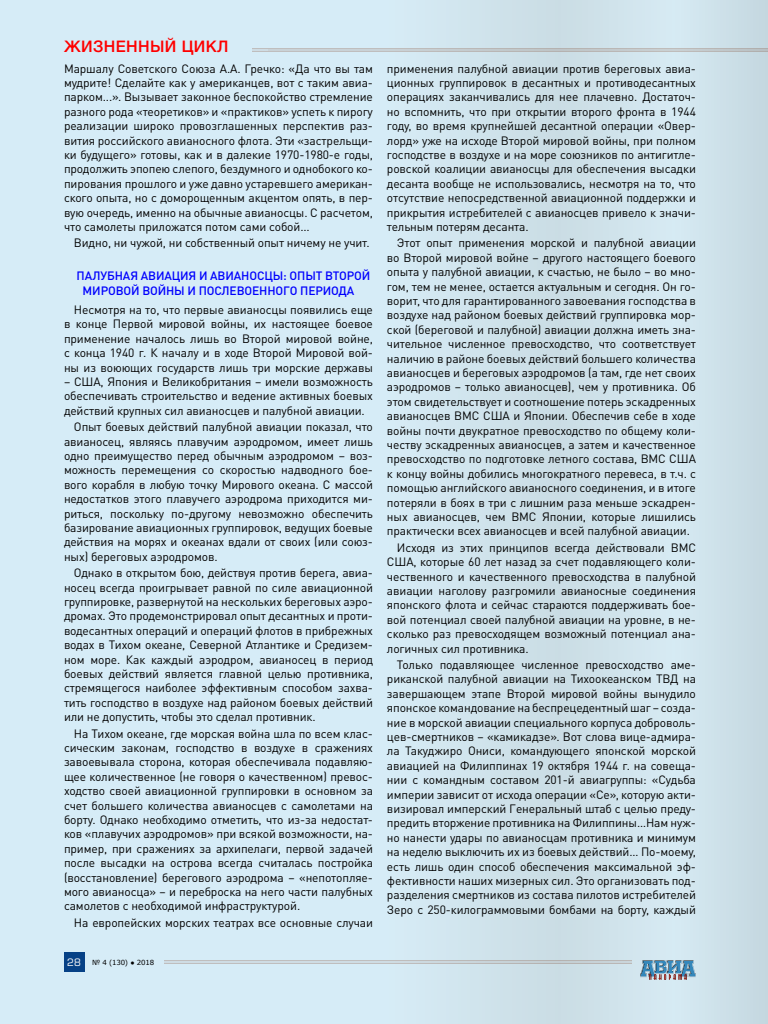
<style>
.page{position:relative;width:768px;height:1024px;background:#fff}
.page>*{position:absolute;margin:0;border:0;box-sizing:border-box;transform-origin:0 0}
.t1{font:500 16px "Helvetica Neue Cyr";letter-spacing:.025em;color:#f00}
.t2{font:12px/14.4px "DIN Pro";letter-spacing:-.01em;color:#000;text-align:justify}
.t3{font:500 12px/14.4px "DIN Pro";letter-spacing:-.01em;color:#00f}
.t4{font:7px "Verdana";letter-spacing:-.02em;color:#000}
.s1{font-family:"Europe C";font-size:10px;color:#fffefd}
</style>
<div class="page">
<div style="left:0;top:0;width:768px;height:1024px;background:linear-gradient(to right,#d8effb,#cde0e7)"></div>
<h1 class="t1" style="left:64px;top:38px;width:166px">ЖИЗНЕННЫЙ ЦИКЛ</h1>
<p class="t2" style="left:64px;top:60px;width:311px">Маршалу Советского Союза А.А. Гречко: «Да что вы там мудрите! Сделайте как у американцев, вот с таким авиа&shy;парком...». Вызывает законное беспокойство стремление разного рода «теоретиков» и «практиков» успеть к пирогу реализации широко провозглашенных перспектив раз&shy;вития российского авианосного флота. Эти «застрельщи&shy;ки будущего» готовы, как и в далекие 1970-1980-е годы, продолжить эпопею слепого, бездумного и однобокого ко&shy;пирования прошлого и уже давно устаревшего американ&shy;ского опыта, но с доморощенным акцентом опять, в пер&shy;вую очередь, именно на обычные авианосцы. С расчетом, что самолеты приложатся потом сами собой...</p>
<p class="t2" style="left:74px;top:235px;width:297px">Видно, ни чужой, ни собственный опыт ничему не учит.</p>
<p class="t3" style="left:83px;top:267px;width:289px;text-indent:-6px">ПАЛУБНАЯ АВИАЦИЯ И АВИАНОСЦЫ: ОПЫТ ВТОРОЙ<br>МИРОВОЙ ВОЙНЫ И ПОСЛЕВОЕННОГО ПЕРИОДА</p>
<p class="t2" style="left:64px;top:301px;width:311px;text-indent:10px">Несмотря на то, что первые авианосцы появились еще в конце Первой мировой войны, их настоящее боевое применение началось лишь во Второй мировой войне, с конца 1940 г. К началу и в ходе Второй Мировой вой&shy;ны из воюющих государств лишь три морские державы</p>
<p class="t2" style="left:64px;top:373px;width:311px">– США, Япония и Великобритания – имели возможность обеспечивать строительство и ведение активных боевых действий крупных сил авианосцев и палубной авиации.</p>
<p class="t2" style="left:64px;top:418px;width:311px;text-indent:10px">Опыт боевых действий палубной авиации показал, что авианосец, являясь плавучим аэродромом, имеет лишь одно преимущество перед обычным аэродромом – воз&shy;можность перемещения со скоростью надводного бое&shy;вого корабля в любую точку Мирового океана. С массой недостатков этого плавучего аэродрома приходится ми&shy;риться, поскольку по-другому невозможно обеспечить базирование авиационных группировок, ведущих боевые действия на морях и океанах вдали от своих (или союз&shy;ных) береговых аэродромов.</p>
<p class="t2" style="left:64px;top:564px;width:311px;text-indent:10px">Однако в открытом бою, действуя против берега, авиа&shy;носец всегда проигрывает равной по силе авиационной группировке, развернутой на нескольких береговых аэро&shy;дромах. Это продемонстрировал опыт десантных и проти&shy;водесантных операций и операций флотов в прибрежных водах в Тихом океане, Северной Атлантике и Средизем&shy;ном море. Как каждый аэродром, авианосец в период боевых действий является главной целью противника, стремящегося наиболее эффективным способом захва&shy;тить господство в воздухе над районом боевых действий или не допустить, чтобы это сделал противник.</p>
<p class="t2" style="left:64px;top:725px;width:311px;text-indent:10px">На Тихом океане, где морская война шла по всем клас&shy;сическим законам, господство в воздухе в сражениях завоевывала сторона, которая обеспечивала подавляю&shy;щее количественное (не говоря о качественном) превос&shy;ходство своей авиационной группировки в основном за счет большего количества авианосцев с самолетами на борту. Однако необходимо отметить, что из-за недостат&shy;ков «плавучих аэродромов» при всякой возможности, на&shy;пример, при сражениях за архипелаги, первой задачей после высадки на острова всегда считалась постройка (восстановление) берегового аэродрома – «непотопляе&shy;мого авианосца» – и переброска на него части палубных самолетов с необходимой инфраструктурой.</p>
<p class="t2" style="left:74px;top:914px;width:301px">На европейских морских театрах все основные случаи</p>
<p class="t4" style="left:67px;top:958px;width:88px"><span class="s1">28</span> № 4 (130) ● 2018</p>
<p class="t2" style="left:387px;top:60px;width:311px">применения палубной авиации против береговых авиа&shy;ционных группировок в десантных и противодесантных операциях заканчивались для нее плачевно. Достаточ&shy;но вспомнить, что при открытии второго фронта в 1944 году, во время крупнейшей десантной операции «Овер&shy;лорд» уже на исходе Второй мировой войны, при полном господстве в воздухе и на море союзников по антигитле&shy;ровской коалиции авианосцы для обеспечения высадки десанта вообще не использовались, несмотря на то, что отсутствие непосредственной авиационной поддержки и прикрытия истребителей с авианосцев привело к значи&shy;тельным потерям десанта.</p>
<p class="t2" style="left:387px;top:235px;width:311px;text-indent:10px">Этот опыт применения морской и палубной авиации во Второй мировой войне – другого настоящего боевого опыта у палубной авиации, к счастью, не было – во мно&shy;гом, тем не менее, остается актуальным и сегодня. Он го&shy;ворит, что для гарантированного завоевания господства в воздухе над районом боевых действий группировка мор&shy;ской (береговой и палубной) авиации должна иметь зна&shy;чительное численное превосходство, что соответствует наличию в районе боевых действий большего количества авианосцев и береговых аэродромов (а там, где нет своих аэродромов – только авианосцев), чем у противника. Об этом свидетельствует и соотношение потерь эскадренных авианосцев ВМС США и Японии. Обеспечив себе в ходе войны почти двукратное превосходство по общему коли&shy;честву эскадренных авианосцев, а затем и качественное превосходство по подготовке летного состава, ВМС США к концу войны добились многократного перевеса, в т.ч. с помощью английского авианосного соединения, и в итоге потеряли в боях в три с лишним раза меньше эскадрен&shy;ных авианосцев, чем ВМС Японии, которые лишились практически всех авианосцев и всей палубной авиации.</p>
<p class="t2" style="left:387px;top:539px;width:311px;text-indent:10px">Исходя из этих принципов всегда действовали ВМС США, которые 60 лет назад за счет подавляющего коли&shy;чественного и качественного превосходства в палубной авиации наголову разгромили авианосные соединения японского флота и сейчас стараются поддерживать бое&shy;вой потенциал своей палубной авиации на уровне, в не&shy;сколько раз превосходящем возможный потенциал ана&shy;логичных сил противника.</p>
<p class="t2" style="left:387px;top:656px;width:311px;text-indent:10px">Только подавляющее численное превосходство аме&shy;риканской палубной авиации на Тихоокеанском ТВД на завершающем этапе Второй мировой войны вынудило японское командование на беспрецедентный шаг – созда&shy;ние в морской авиации специального корпуса доброволь&shy;цев-смертников – «камикадзе». Вот слова вице-адмира&shy;ла Такуджиро Ониси, командующего японской морской авиацией на Филиппинах 19 октября 1944 г. на совеща&shy;нии с командным составом 201-й авиагруппы: «Судьба империи зависит от исхода операции «Се», которую акти&shy;визировал имперский Генеральный штаб с целью преду&shy;предить вторжение противника на Филиппины…Нам нуж&shy;но нанести удары по авианосцам противника и минимум на неделю выключить их из боевых действий… По-моему, есть лишь один способ обеспечения максимальной эф&shy;фективности наших мизерных сил. Это организовать под&shy;разделения смертников из состава пилотов истребителей Зеро с 250-килограммовыми бомбами на борту, каждый</p>
</div>
